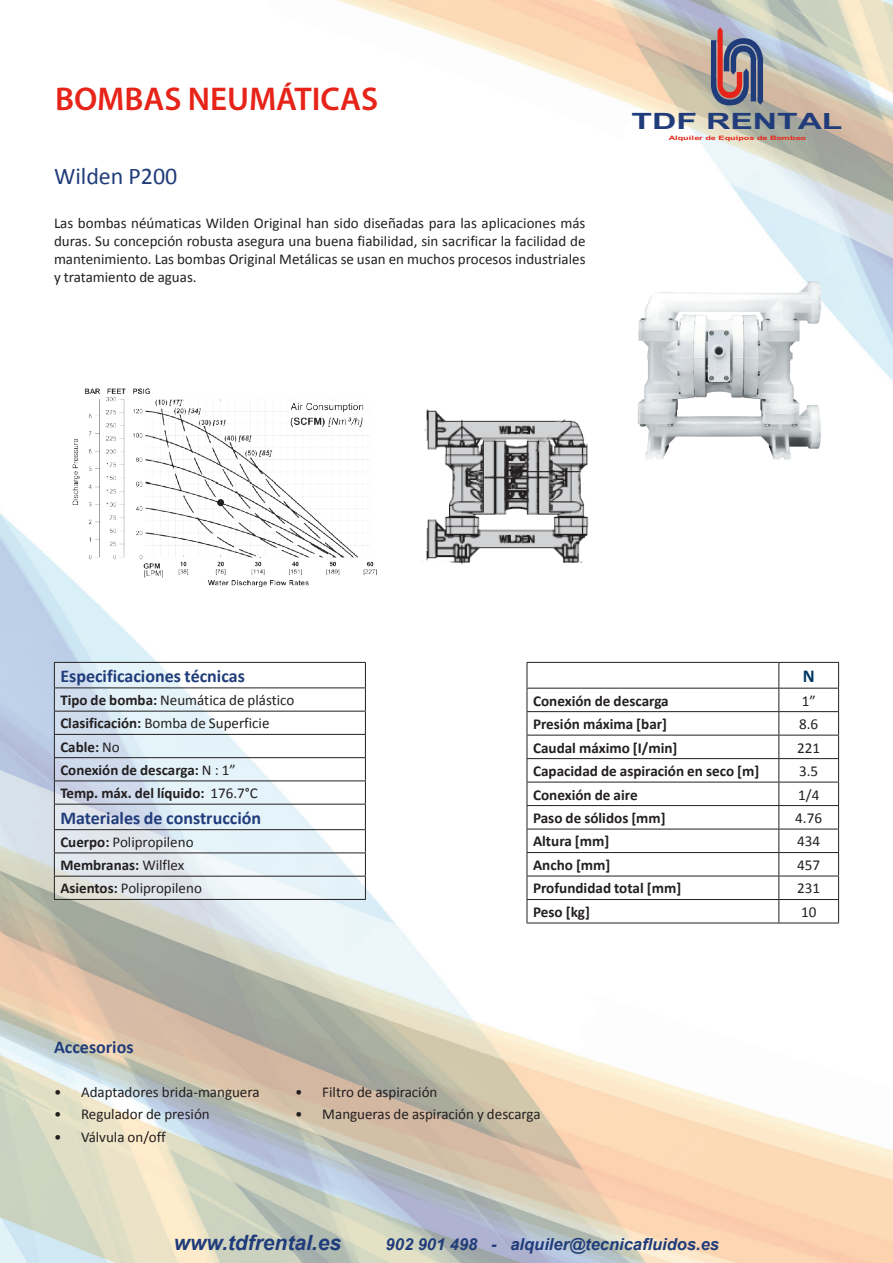
<style>
.page{position:relative;width:893px;height:1263px;background:#fff}
.page>*{position:absolute;margin:0;border:0;box-sizing:border-box;transform-origin:0 0}
.Párrafo{font:600 33px "Myriad Pro";color:#e72419}
.Párrafo-2{font:24px "Calibri";color:#203c7a}
.t1{font:700 22.5px "Arial";letter-spacing:-.005em;color:#203c7a;scale:1.5 1}
.t2{font:italic 700 21px "Arial";color:#203c7a}
.Párrafo-3{font:700 18.15px "Calibri";color:#003763}
.Párrafo-4{font:700 18px "Calibri";color:#203c7a}
.t3{font:italic 700 16.5px "Arial";color:#203c7a}
.Párrafo-5{font:700 15.15px "Calibri";color:#231f20}
.Párrafo-6{font:15.15px "Calibri";color:#231f20}
.Párrafo-7{font:15px/18px "Calibri";color:#231f20;text-align:justify}
.Párrafo-8{font:700 15px "Calibri";color:#231f20}
.t4{font:700 6px "Arial";color:#e72419;scale:1.5 1}
.s1{font-weight:700}
.s2{font-weight:400}
.s3{font-size:15px}
</style>
<div class="page">
<img style="left:0;top:0;width:893px;height:1263px">
<svg style="left:711px;top:27px;width:52px;height:78px;background:#7f7087"></svg>
<svg style="left:56px;top:1px;width:126px;height:111px"></svg>
<svg style="left:189px;top:1px;width:124px;height:111px"></svg>
<svg style="left:320px;top:79px;width:58px;height:33px"></svg>
<img style="left:629px;top:282px;width:210px;height:189px">
<svg style="left:55px;top:663px;width:310px;height:236px"></svg>
<hr style="left:54px;top:662px;width:312px;height:1px;background:#231f20">
<hr style="left:54px;top:687px;width:312px;height:1px;background:#231f20">
<hr style="left:54px;top:711px;width:312px;height:1px;background:#231f20">
<hr style="left:54px;top:734px;width:312px;height:1px;background:#231f20">
<hr style="left:54px;top:757px;width:312px;height:1px;background:#231f20">
<hr style="left:54px;top:780px;width:312px;height:1px;background:#231f20">
<hr style="left:54px;top:804px;width:312px;height:1px;background:#231f20">
<hr style="left:54px;top:829px;width:312px;height:1px;background:#231f20">
<hr style="left:54px;top:852px;width:312px;height:1px;background:#231f20">
<hr style="left:54px;top:876px;width:312px;height:1px;background:#231f20">
<svg style="left:54px;top:663px;width:1px;height:236px"></svg>
<svg style="left:365px;top:663px;width:1px;height:236px"></svg>
<hr style="left:54px;top:899px;width:312px;height:1px;background:#231f20">
<div style="left:527px;top:662px;width:312px;height:261px;background:#fff"></div>
<hr style="left:527px;top:662px;width:252px;height:1px;background:#231f20">
<hr style="left:779px;top:662px;width:60px;height:1px;background:#231f20">
<hr style="left:527px;top:688px;width:252px;height:1px;background:#231f20">
<hr style="left:779px;top:688px;width:60px;height:1px;background:#231f20">
<hr style="left:527px;top:711px;width:252px;height:1px;background:#231f20">
<hr style="left:779px;top:711px;width:60px;height:1px;background:#231f20">
<hr style="left:527px;top:735px;width:252px;height:1px;background:#231f20">
<hr style="left:779px;top:735px;width:60px;height:1px;background:#231f20">
<hr style="left:527px;top:758px;width:252px;height:1px;background:#231f20">
<hr style="left:779px;top:758px;width:60px;height:1px;background:#231f20">
<hr style="left:527px;top:782px;width:252px;height:1px;background:#231f20">
<hr style="left:779px;top:782px;width:60px;height:1px;background:#231f20">
<hr style="left:527px;top:805px;width:252px;height:1px;background:#231f20">
<hr style="left:779px;top:805px;width:60px;height:1px;background:#231f20">
<hr style="left:527px;top:829px;width:252px;height:1px;background:#231f20">
<hr style="left:779px;top:829px;width:60px;height:1px;background:#231f20">
<hr style="left:527px;top:852px;width:252px;height:1px;background:#231f20">
<hr style="left:779px;top:852px;width:60px;height:1px;background:#231f20">
<hr style="left:527px;top:876px;width:252px;height:1px;background:#231f20">
<hr style="left:779px;top:876px;width:60px;height:1px;background:#231f20">
<svg style="left:527px;top:663px;width:1px;height:260px"></svg>
<hr style="left:779px;top:899px;width:60px;height:1px;background:#231f20">
<svg style="left:778px;top:663px;width:1px;height:260px"></svg>
<svg style="left:838px;top:663px;width:1px;height:260px"></svg>
<hr style="left:527px;top:923px;width:252px;height:1px;background:#231f20">
<hr style="left:779px;top:923px;width:60px;height:1px;background:#231f20">
<hr style="left:527px;top:899px;width:252px;height:1px;background:#231f20">
<img style="left:60px;top:371px;width:331px;height:228px">
<img style="left:417px;top:396px;width:180px;height:185px">
<p class="Párrafo" style="left:55px;top:78px;width:325px">BOMBAS NEUMÁTICAS</p>
<p class="Párrafo-2" style="left:54px;top:161px;width:125px">Wilden P200</p>
<p class="Párrafo-7" style="left:54px;top:214px;width:533px">Las bombas néúmaticas Wilden Original han sido diseñadas para las aplicaciones más duras. Su concepción robusta asegura una buena fiabilidad, sin sacrificar la facilidad de mantenimiento. Las bombas Original Metálicas se usan en muchos procesos industriales y tratamiento de aguas.</p>
<h3 class="t1" style="left:632px;top:106px;width:142px">TDF RENTAL</h3>
<p class="t4" style="left:669px;top:134px;width:93px">Alquiler de Equipos de Bombeo</p>
<p class="Párrafo-4" style="left:60px;top:664px;width:186px">Especificaciones técnicas</p>
<p class="Párrafo-7" style="left:60px;top:691px;width:236px"><span class="s1">Tipo de bomba:</span> Neumática de plástico</p>
<p class="Párrafo-7" style="left:60px;top:714px;width:211px"><span class="s1">Clasificación:</span> Bomba de Superficie</p>
<p class="Párrafo-8" style="left:60px;top:737px;width:61px">Cable: <span class="s2">No</span></p>
<p class="Párrafo-8" style="left:60px;top:760px;width:177px">Conexión de descarga: <span class="s2">N : 1”</span></p>
<p class="Párrafo-8" style="left:60px;top:783px;width:199px">Temp. máx. del líquido: <span class="s2">176.7°C</span></p>
<p class="Párrafo-4" style="left:60px;top:806px;width:202px">Materiales de construcción</p>
<p class="Párrafo-7" style="left:60px;top:833px;width:135px"><span class="s1">Cuerpo:</span> Polipropileno</p>
<p class="Párrafo-8" style="left:60px;top:855px;width:125px">Membranas: <span class="s2">Wilflex</span></p>
<p class="Párrafo-7" style="left:60px;top:879px;width:143px"><span class="s1">Asientos:</span> Polipropileno</p>
<p class="Párrafo-3" style="left:803px;top:664px;width:13px">N</p>
<p class="Párrafo-5" style="left:533px;top:691px;width:137px">Conexión de descarga</p>
<p class="Párrafo-6" style="left:802px;top:691px;width:16px">1”</p>
<p class="Párrafo-5" style="left:533px;top:714px;width:136px">Presión máxima [bar]</p>
<p class="Párrafo-6" style="left:799px;top:714px;width:21px">8.6</p>
<p class="Párrafo-5" style="left:533px;top:738px;width:146px">Caudal máximo [I/min]</p>
<p class="Párrafo-6" style="left:797px;top:738px;width:25px">221</p>
<p class="Párrafo-5" style="left:533px;top:761px;width:228px">Capacidad de aspiración en seco [m]</p>
<p class="Párrafo-6" style="left:799px;top:761px;width:21px">3.5</p>
<p class="Párrafo-5" style="left:533px;top:785px;width:106px">Conexión de aire</p>
<p class="Párrafo-6" style="left:798px;top:785px;width:23px">1/4</p>
<p class="Párrafo-5" style="left:533px;top:808px;width:134px">Paso de sólidos <span class="s3">[mm]</span></p>
<p class="Párrafo-6" style="left:795px;top:808px;width:28px">4.76</p>
<p class="Párrafo-5" style="left:533px;top:832px;width:78px">Altura [mm]</p>
<p class="Párrafo-6" style="left:797px;top:832px;width:25px">434</p>
<p class="Párrafo-5" style="left:533px;top:855px;width:79px">Ancho [mm]</p>
<p class="Párrafo-6" style="left:797px;top:855px;width:25px">457</p>
<p class="Párrafo-5" style="left:533px;top:879px;width:150px">Profundidad total [mm]</p>
<p class="Párrafo-6" style="left:797px;top:879px;width:25px">231</p>
<p class="Párrafo-5" style="left:533px;top:902px;width:59px">Peso [kg]</p>
<p class="Párrafo-6" style="left:801px;top:902px;width:17px">10</p>
<p class="Párrafo-4" style="left:54px;top:1035px;width:81px">Accesorios</p>
<p class="Párrafo-7" style="left:54px;top:1083px;width:207px">• Adaptadores brida-manguera</p>
<p class="Párrafo-7" style="left:54px;top:1105px;width:157px">• Regulador de presión</p>
<p class="Párrafo-7" style="left:54px;top:1128px;width:113px">• Válvula on/off</p>
<p class="Párrafo-7" style="left:295px;top:1083px;width:144px">• Filtro de aspiración</p>
<p class="Párrafo-7" style="left:295px;top:1105px;width:247px">• Mangueras de aspiración y descarga</p>
<h3 class="t2" style="left:174px;top:1229px;width:169px">www.tdfrental.es</h3>
<p class="t3" style="left:386px;top:1233px;width:335px">902 901 498 - alquiler@tecnicafluidos.es</p>
</div>
